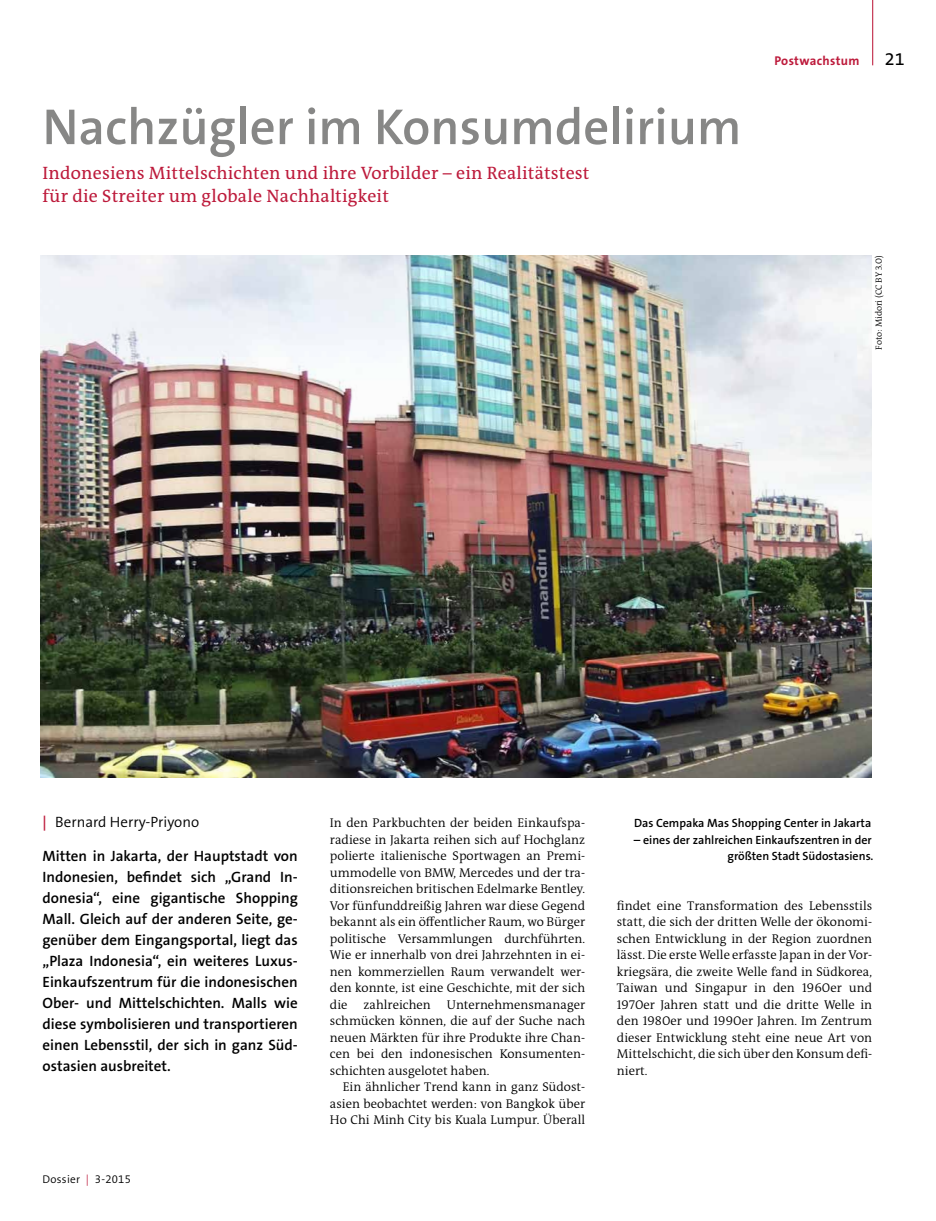
<style>
.page{position:relative;width:936px;height:1221px;background:#fff}
.page>*{position:absolute;margin:0;border:0;box-sizing:border-box;transform-origin:0 0}
.t1{font:600 51px "The Sans B W6";color:#878786}
.t2{font:18px/22.5px "The Antiqua B";letter-spacing:.01em;color:#bd1a3b}
.t3{font:18px "The Sans B W5 Plain";color:#000}
.t4{font:600 15px/21px "The Sans B W6";color:#000;text-align:justify}
.t5{font:300 15px "The Sans B W4";color:#000}
.t6{font:300 12.75px/16.5px "The Antiqua B";color:#000;text-align:justify}
.t7{font:700 12.75px "The Sans B W7";letter-spacing:.025em;color:#bd1a3b}
.t8{font:600 12px/16.5px "The Sans B W6";color:#000;text-align:right}
.t9{font:300 11.25px "The Sans B W4";letter-spacing:.025em;color:#000}
.t10{font:300 9px "The Antiqua B";color:#000}
.s1{font-family:"The Sans B W6";font-weight:600;color:#bd1a3b}
.s2{color:#bd1a3b}
</style>
<div class="page">
<hr style="left:872px;top:0;width:1px;height:65px;background:#bd1a3b">
<img style="left:40px;top:255px;width:831px;height:522px">
<h1 class="t1" style="left:43px;top:94px;width:700px">Nachzügler im Konsumdelirium</h1>
<h2 class="t2" style="left:43px;top:162px;width:548px">Indonesiens Mittelschichten und ihre Vorbilder – ein Realitätstest für die Streiter um globale Nachhaltigkeit</h2>
<p class="t7" style="left:774px;top:53px;width:86px">Postwachstum</p>
<h2 class="t3" style="left:884px;top:48px;width:21px">21</h2>
<p class="t10" style="left:872px;top:349px;width:96px;rotate:-90deg">Foto: Midori (CC BY 3.0)</p>
<p class="t5" style="left:43px;top:812px;width:158px"><span class="s1">|</span> Bernard Herry-Priyono</p>
<p class="t4" style="left:43px;top:845px;width:257px">Mitten in Jakarta, der Hauptstadt von I ndonesien, befindet sich „Grand I n&shy;donesia“, eine gigantische Shopping Mall. Gleich auf der anderen Seite, ge&shy;genüber dem Eingangsportal, liegt das „Plaza I ndonesia“, ein weiteres Luxus-Einkaufszentrum für die indonesischen Ober- und Mittelschichten. Malls wie diese symbolisieren und transportieren einen Lebensstil, der sich in ganz Süd&shy;ostasien ausbreitet.</p>
<p class="t9" style="left:43px;top:1171px;width:90px">Dossier <span class="s2">|</span> 3-2015</p>
<p class="t6" style="left:330px;top:814px;width:257px">In den Parkbuchten der beiden Einkaufspa&shy;radiese in Jakarta reihen sich auf Hochglanz polierte italienische Sportwagen an Premi&shy;ummodelle von BMW, Mercedes und der tra&shy;ditionsreichen britischen Edelmarke Bentley.<br>Vor fünfunddreißig Jahren war diese Gegend bekannt als ein öffentlicher Raum, wo Bürger politische Versammlungen durchführten.<br>Wie er innerhalb von drei Jahrzehnten in ei&shy;nen kommerziellen Raum verwandelt wer&shy;den konnte, ist eine Geschichte, mit der sich die</p>
<p class="t6" style="left:330px;top:996px;width:257px;text-indent:117px">Unternehmensmanager schmücken können, die auf der Suche nach neuen Märkten für ihre Produkte ihre Chan&shy;cen bei den indonesischen Konsumenten&shy;schichten ausgelotet haben.</p>
<p class="t6" style="left:330px;top:1078px;width:257px;text-indent:13px">Ein ähnlicher Trend kann in ganz Südost&shy;asien beobachtet werden: von Bangkok über Ho Chi Minh City bis Kuala Lumpur. Überall</p>
<p class="t6" style="left:363px;top:996px;width:69px">zahlreichen</p>
<p class="t8" style="left:634px;top:815px;width:239px">Das Cempaka Mas Shopping Center in Jakarta</p>
<p class="t8" style="left:634px;top:831px;width:241px">– eines der zahlreichen Einkaufszentren in der größten Stadt Südostasiens.</p>
<p class="t6" style="left:617px;top:897px;width:257px">findet eine Transformation des Lebensstils statt, die sich der dritten Welle der ökonomi&shy;schen Entwicklung in der Region zuordnen lässt. Die erste Welle erfasste Japan in der Vor&shy;kriegsära, die zweite Welle fand in Südkorea, Taiwan und Singapur in den 1960er und 1970er Jahren statt und die dritte Welle in den 1980er und 1990er Jahren. Im Zentrum dieser Entwicklung steht eine neue Art von Mittelschicht, die sich über den Konsum defi&shy;niert.</p>
</div>
